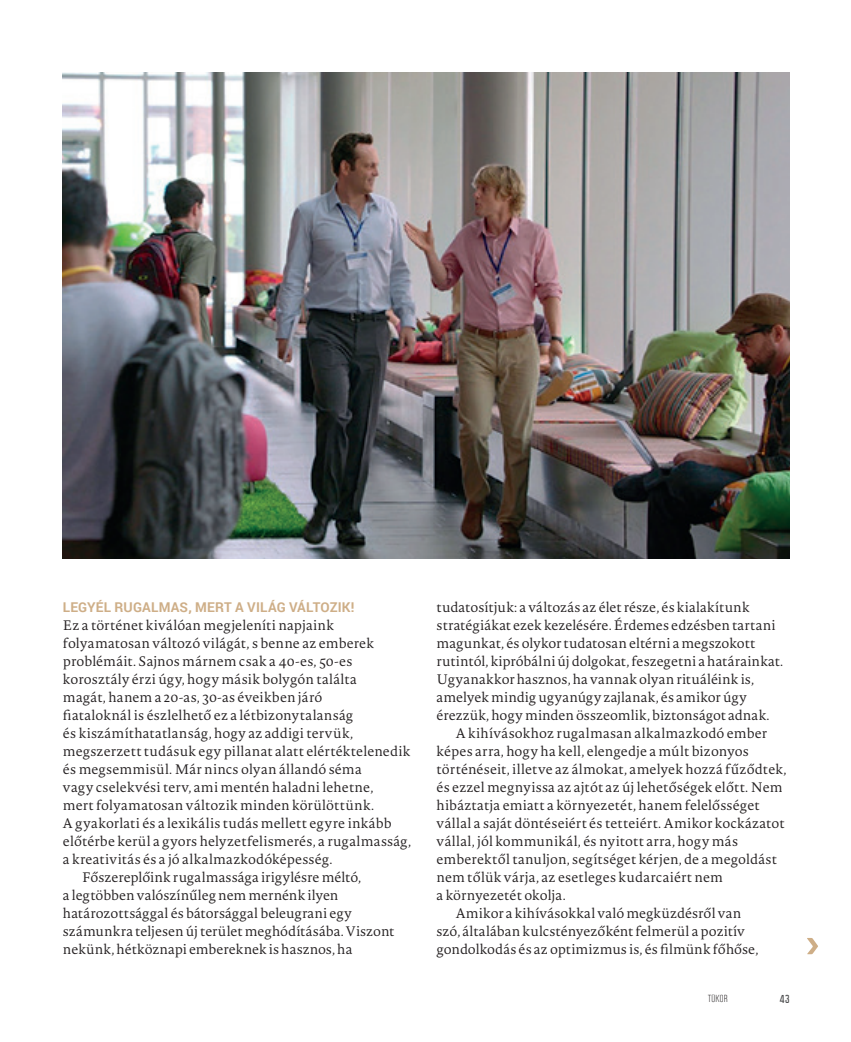
<style>
.page{position:relative;width:851px;height:1042px;background:#fff}
.page>*{position:absolute;margin:0;border:0;box-sizing:border-box;transform-origin:0 0}
.t1{font:300 13.5px/18px "Novel Pro";letter-spacing:.005em;color:#231f20}
.t2{font:700 13.5px "Roboto";letter-spacing:.01em;color:#ceae87}
.t3{font:700 10.5px "Politica";color:#4b4c4d}
.t4{font:9px "Politica";letter-spacing:.03em;color:#231f20}
</style>
<div class="page">
<img style="left:62px;top:72px;width:756px;height:883px">
<p class="t2" style="left:63px;top:598px;width:293px">LEGYÉL RUGALMAS, MERT A VILÁG VÁLTOZIK!</p>
<p class="t1" style="left:63px;top:616px;width:272px">Ez a történet kiválóan megjeleníti napjaink</p>
<p class="t1" style="left:63px;top:634px;width:312px">folyamatosan változó világát, s benne az emberek</p>
<p class="t1" style="left:63px;top:652px;width:291px">problémáit. Sajnos márnem csak a 40-es, 50-es</p>
<p class="t1" style="left:63px;top:670px;width:295px">korosztály érzi úgy, hogy másik bolygón találta</p>
<p class="t1" style="left:63px;top:688px;width:261px">magát, hanem a 20-as, 30-as éveikben járó</p>
<p class="t1" style="left:63px;top:706px;width:292px">fiataloknál is észlelhető ez a létbizonytalanság</p>
<p class="t1" style="left:63px;top:724px;width:291px">és kiszámíthatatlanság, hogy az addigi tervük,</p>
<p class="t1" style="left:63px;top:742px;width:349px">megszerzett tudásuk egy pillanat alatt elértéktelenedik</p>
<p class="t1" style="left:63px;top:760px;width:300px">és megsemmisül. Már nincs olyan állandó séma</p>
<p class="t1" style="left:63px;top:778px;width:312px">vagy cselekvési terv, ami mentén haladni lehetne,</p>
<p class="t1" style="left:63px;top:796px;width:313px">mert folyamatosan változik minden körülöttünk.</p>
<p class="t1" style="left:63px;top:814px;width:330px">A gyakorlati és a lexikális tudás mellett egyre inkább</p>
<p class="t1" style="left:63px;top:832px;width:350px">előtérbe kerül a gyors helyzetfelismerés, a rugalmasság,</p>
<p class="t1" style="left:63px;top:850px;width:271px">a kreativitás és a jó alkalmazkodóképesség.</p>
<p class="t1" style="left:82px;top:868px;width:281px">Főszereplőink rugalmassága irigylésre méltó,</p>
<p class="t1" style="left:63px;top:886px;width:277px">a legtöbben valószínűleg nem mernénk ilyen</p>
<p class="t1" style="left:63px;top:904px;width:290px">határozottsággal és bátorsággal beleugrani egy</p>
<p class="t1" style="left:63px;top:922px;width:333px">számunkra teljesen új terület meghódításába. Viszont</p>
<p class="t1" style="left:63px;top:940px;width:291px">nekünk, hétköznapi embereknek is hasznos, ha</p>
<p class="t1" style="left:436px;top:598px;width:348px">tudatosítjuk: a változás az élet része, és kialakítunk stratégiákat ezek kezelésére. Érdemes edzésben tartani magunkat, és olykor tudatosan eltérni a megszokott rutintól, kipróbálni új dolgokat, feszegetni a határainkat.<br>Ugyanakkor hasznos, ha vannak olyan rituáléink is, amelyek mindig ugyanúgy zajlanak, és amikor úgy érezzük, hogy minden összeomlik, biztonságot adnak.</p>
<p class="t1" style="left:455px;top:724px;width:313px">A kihívásokhoz rugalmasan alkalmazkodó ember</p>
<p class="t1" style="left:436px;top:742px;width:314px">képes arra, hogy ha kell, elengedje a múlt bizonyos</p>
<p class="t1" style="left:436px;top:760px;width:351px">történéseit, illetve az álmokat, amelyek hozzá fűződtek,</p>
<p class="t1" style="left:436px;top:778px;width:347px">és ezzel megnyissa az ajtót az új lehetőségek előtt. Nem</p>
<p class="t1" style="left:436px;top:796px;width:324px">hibáztatja emiatt a környezetét, hanem felelősséget</p>
<p class="t1" style="left:436px;top:814px;width:349px">vállal a saját döntéseiért és tetteiért. Amikor kockázatot</p>
<p class="t1" style="left:436px;top:832px;width:303px">vállal, jól kommunikál, és nyitott arra, hogy más</p>
<p class="t1" style="left:436px;top:850px;width:342px">emberektől tanuljon, segítséget kérjen, de a megoldást</p>
<p class="t1" style="left:436px;top:868px;width:288px">nem tőlük várja, az esetleges kudarcaiért nem</p>
<p class="t1" style="left:436px;top:886px;width:131px">a környezetét okolja.</p>
<p class="t1" style="left:455px;top:904px;width:287px">Amikor a kihívásokkal való megküzdésről van</p>
<p class="t1" style="left:436px;top:922px;width:310px">szó, általában kulcstényezőként felmerül a pozitív</p>
<p class="t1" style="left:436px;top:940px;width:323px">gondolkodás és az optimizmus is, és filmünk főhőse,</p>
<p class="t4" style="left:708px;top:993px;width:21px">TÜKÖR</p>
<p class="t3" style="left:779px;top:992px;width:11px">43</p>
</div>
